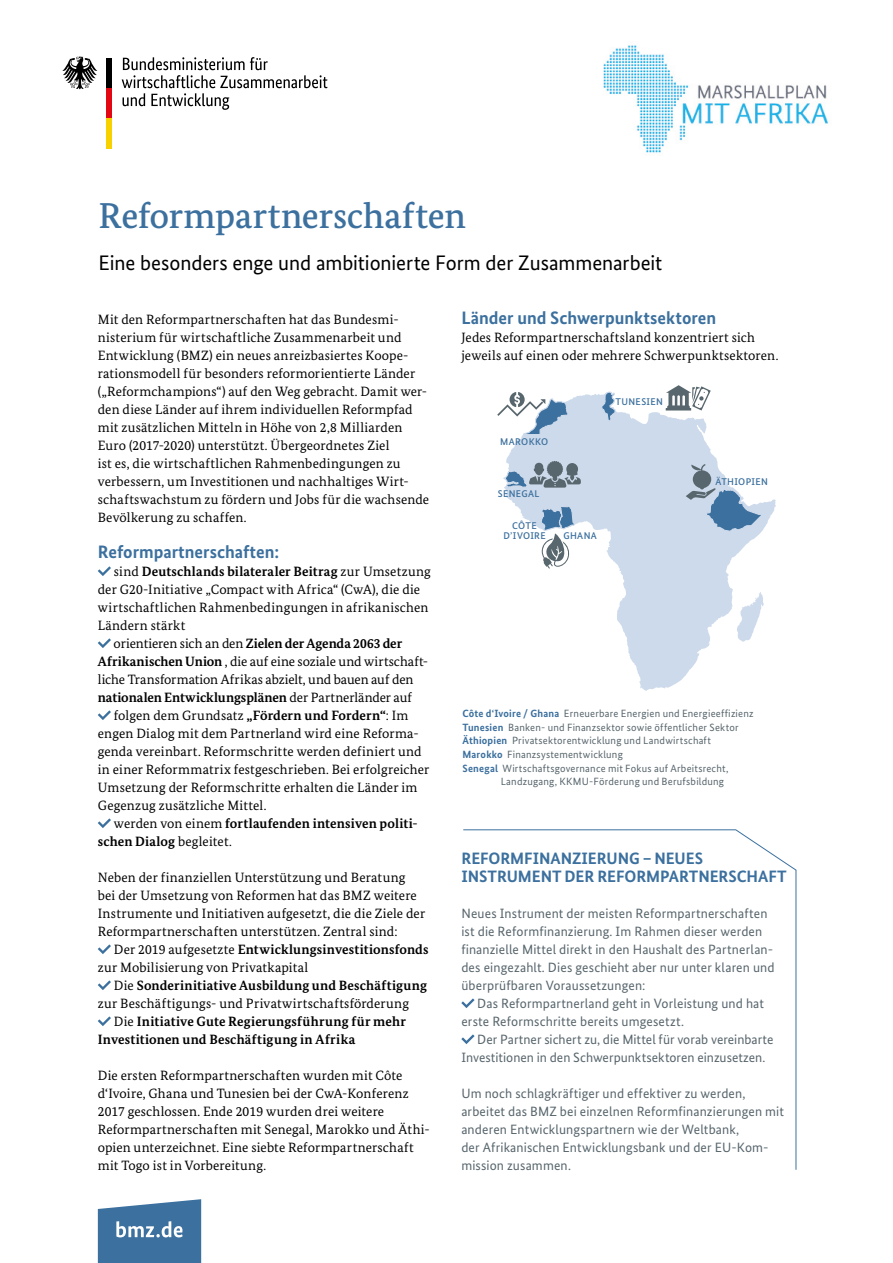
<style>
.page{position:relative;width:893px;height:1263px;background:#fff}
.page>*{position:absolute;margin:0;border:0;box-sizing:border-box;transform-origin:0 0}
.t1{font:500 36px "Bundes Serif";letter-spacing:-.005em;color:#3c709e}
.t2{font:21px "Bundes Sans";letter-spacing:-.005em;color:#000}
.t3{font:700 18px "Bundes Sans";color:#3c709e}
.t4{font:700 16.5px/18px "Bundes Sans";letter-spacing:-.005em;color:#3c709e}
.t5{font:13.5px/18px "Bundes Serif";letter-spacing:.01em;color:#000}
.t6{font:13.5px/18px "Bundes Sans";letter-spacing:.01em;color:#58666d}
.t7{font:700 13.5px "Bundes Serif";letter-spacing:.01em;color:#000}
.t8{font:700 13.5px "Bundes Serif";letter-spacing:-.01em;color:#000}
.t9{font:13.5px "Bundes Serif";letter-spacing:.03em;color:#000}
.t10{font:10.5px/13.8px "Bundes Sans";letter-spacing:.02em;color:#58666d}
.t11{font:500 9.75px/9.8px "Bundes Sans";letter-spacing:.035em;color:#3c709e;text-align:center}
.s1{font-weight:400}
.s2{font-weight:700}
.s3{font-weight:700;color:#3c709e}
</style>
<div class="page">
<svg style="left:98px;top:1199px;width:103px;height:64px;background:#5784ab"></svg>
<svg style="left:122px;top:57px;width:205px;height:53px"></svg>
<div style="left:106px;top:58px;width:6px;height:30px;background:#000"></div>
<div style="left:106px;top:88px;width:6px;height:30px;background:#e30613"></div>
<div style="left:106px;top:118px;width:6px;height:30px;background:#f8d200"></div>
<svg style="left:62px;top:57px;width:35px;height:32px"></svg>
<svg style="left:98px;top:566px;width:13px;height:10px"></svg>
<svg style="left:98px;top:638px;width:13px;height:10px"></svg>
<svg style="left:98px;top:710px;width:13px;height:10px"></svg>
<svg style="left:98px;top:818px;width:13px;height:10px"></svg>
<svg style="left:98px;top:944px;width:13px;height:10px"></svg>
<svg style="left:98px;top:980px;width:13px;height:10px"></svg>
<svg style="left:98px;top:1016px;width:13px;height:10px"></svg>
<img style="left:603px;top:45px;width:225px;height:108px">
<svg style="left:506px;top:394px;width:270px;height:297px"></svg>
<svg style="left:600px;top:391px;width:17px;height:31px"></svg>
<svg style="left:737px;top:592px;width:27px;height:50px"></svg>
<svg style="left:666px;top:385px;width:45px;height:25px"></svg>
<svg style="left:686px;top:464px;width:78px;height:68px"></svg>
<svg style="left:503px;top:461px;width:78px;height:32px;background:#a0b0bf"></svg>
<svg style="left:497px;top:392px;width:73px;height:44px"></svg>
<svg style="left:539px;top:505px;width:39px;height:64px"></svg>
<svg style="left:463px;top:829px;width:334px;height:341px"></svg>
<h1 class="t1" style="left:99px;top:194px;width:369px">Reformpartnerschaften</h1>
<h2 class="t2" style="left:99px;top:250px;width:565px">Eine besonders enge und ambitionierte Form der Zusammenarbeit</h2>
<p class="t5" style="left:98px;top:310px;width:333px">Mit den Reformpartnerschaften hat das Bundesmi&shy;nisterium für wirtschaftliche Zusammenarbeit und Entwicklung (BMZ) ein neues anreizbasiertes Koope&shy;rationsmodell für besonders reformorientierte Länder („Reformchampions“) auf den Weg gebracht. Damit wer&shy;den diese Länder auf ihrem individuellen Reformpfad mit zusätzlichen Mitteln in Höhe von 2,8 Milliarden Euro (2017-2020) unterstützt. Übergeordnetes Ziel<br>ist es, die wirtschaftlichen Rahmenbedingungen zu verbessern, um Investitionen und nachhaltiges Wirt&shy;schaftswachstum zu fördern und Jobs für die wachsende Bevölkerung zu schaffen.</p>
<h3 class="t3" style="left:98px;top:541px;width:183px">Reformpartnerschaften:</h3>
<p class="t7" style="left:114px;top:563px;width:319px"><span class="s1">sind</span> Deutschlands bilateraler Beitrag <span class="s1">zur Umsetzung</span></p>
<p class="t5" style="left:98px;top:580px;width:324px">der G20-Initiative „Compact with Africa“ (CwA), die die</p>
<p class="t5" style="left:98px;top:598px;width:332px">wirtschaftlichen Rahmenbedingungen in afrikanischen</p>
<p class="t9" style="left:98px;top:617px;width:89px">Ländern stärkt</p>
<p class="t8" style="left:114px;top:635px;width:290px"><span class="s1">orientieren sich an den</span> Zielen der Agenda 2063 der</p>
<p class="t5" style="left:98px;top:652px;width:332px"><span class="s2">Afrikanischen Union</span> , die auf eine soziale und wirtschaft-</p>
<p class="t5" style="left:98px;top:670px;width:317px">liche Transformation Afrikas abzielt, und bauen auf den</p>
<p class="t7" style="left:98px;top:689px;width:316px">nationalen Entwicklungsplänen <span class="s1">der Partnerländer auf</span></p>
<p class="t5" style="left:114px;top:706px;width:296px">folgen dem Grundsatz <span class="s2">„Fördern und Fordern“</span>: Im</p>
<p class="t5" style="left:98px;top:724px;width:322px">engen Dialog mit dem Partnerland wird eine Reforma-</p>
<p class="t5" style="left:98px;top:742px;width:325px">genda vereinbart. Reformschritte werden definiert und</p>
<p class="t5" style="left:98px;top:760px;width:333px">in einer Reformmatrix festgeschrieben. Bei erfolgreicher</p>
<p class="t5" style="left:98px;top:778px;width:321px">Umsetzung der Reformschritte erhalten die Länder im</p>
<p class="t5" style="left:98px;top:796px;width:170px">Gegenzug zusätzliche Mittel.</p>
<p class="t7" style="left:114px;top:815px;width:305px"><span class="s1">werden von einem</span> fortlaufenden intensiven politi-</p>
<p class="t7" style="left:98px;top:833px;width:135px">schen Dialog <span class="s1">begleitet.</span></p>
<p class="t5" style="left:98px;top:868px;width:329px">Neben der finanziellen Unterstützung und Beratung bei der Umsetzung von Reformen hat das BMZ weitere Instrumente und Initiativen aufgesetzt, die die Ziele der Reformpartnerschaften unterstützen. Zentral sind:</p>
<p class="t5" style="left:98px;top:940px;width:332px;text-indent:16px">Der 2019 aufgesetzte <span class="s2">Entwicklungsinvestitionsfonds </span>zur Mobilisierung von Privatkapital</p>
<p class="t7" style="left:114px;top:977px;width:315px"><span class="s1">Die</span> Sonderinitiative Ausbildung und Beschäftigung</p>
<p class="t5" style="left:98px;top:994px;width:313px">zur Beschäftigungs- und Privatwirtschaftsförderung</p>
<p class="t7" style="left:114px;top:1013px;width:294px"><span class="s1">Die</span> Initiative Gute Regierungsführung für mehr</p>
<p class="t7" style="left:98px;top:1031px;width:259px">Investitionen und Beschäftigung in Afrika</p>
<p class="t5" style="left:98px;top:1066px;width:333px">Die ersten Reformpartnerschaften wurden mit Côte d‘Ivoire, Ghana und Tunesien bei der CwA-Konferenz 2017 geschlossen. Ende 2019 wurden drei weitere Reformpartnerschaften mit Senegal, Marokko und Äthi&shy;opien unterzeichnet. Eine siebte Reformpartnerschaft mit Togo ist in Vorbereitung.</p>
<h3 class="t3" style="left:461px;top:307px;width:256px">Länder und Schwerpunktsektoren</h3>
<p class="t5" style="left:461px;top:328px;width:318px">Jedes Reformpartnerschaftsland konzentriert sich jeweils auf einen oder mehrere Schwerpunktsektoren.</p>
<p class="t11" style="left:500px;top:436px;width:49px">MAROKKO</p>
<p class="t11" style="left:498px;top:489px;width:43px">SENEGAL</p>
<p class="t11" style="left:503px;top:521px;width:44px">CÔTE<br>D’IVOIRE</p>
<p class="t11" style="left:563px;top:530px;width:35px">GHANA</p>
<p class="t11" style="left:615px;top:397px;width:49px">TUNESIEN</p>
<p class="t11" style="left:716px;top:477px;width:54px">ÄTHIOPIEN</p>
<p class="t10" style="left:462px;top:706px;width:293px"><span class="s3">Côte d‘Ivoire / Ghana</span> Erneuerbare Energien und Energieeffizienz <span class="s3">Tunesien</span> Banken- und Finanzsektor sowie öffentlicher Sektor <span class="s3">Äthiopien</span> Privatsektorentwicklung und Landwirtschaft <span class="s3">Marokko</span> Finanzsystementwicklung<br><span class="s3">Senegal</span> Wirtschaftsgovernance mit Fokus auf Arbeitsrecht,</p>
<p class="t10" style="left:501px;top:774px;width:225px">Landzugang, KKMU-Förderung und Berufsbildung</p>
<p class="t4" style="left:461px;top:849px;width:327px">REFORMFINANZIERUNG – NEUES<br>INSTRUMENT DER REFORMPARTNERSCHAFT</p>
<p class="t6" style="left:461px;top:904px;width:315px">Neues Instrument der meisten Reformpartnerschaften ist die Reformfinanzierung. Im Rahmen dieser werden finanzielle Mittel direkt in den Haushalt des Partnerlan&shy;des eingezahlt. Dies geschieht aber nur unter klaren und überprüfbaren Voraussetzungen:</p>
<p class="t6" style="left:461px;top:994px;width:304px;text-indent:16px">Das Reformpartnerland geht in Vorleistung und hat erste Reformschritte bereits umgesetzt.</p>
<p class="t6" style="left:461px;top:1030px;width:314px;text-indent:16px">Der Partner sichert zu, die Mittel für vorab vereinbarte<br>Investitionen in den Schwerpunktsektoren einzusetzen.</p>
<p class="t6" style="left:461px;top:1084px;width:324px">Um noch schlagkräftiger und effektiver zu werden, arbeitet das BMZ bei einzelnen Reformfinanzierungen mit anderen Entwicklungspartnern wie der Weltbank,<br>der Afrikanischen Entwicklungsbank und der EU-Kom&shy;mission zusammen.</p>
</div>
